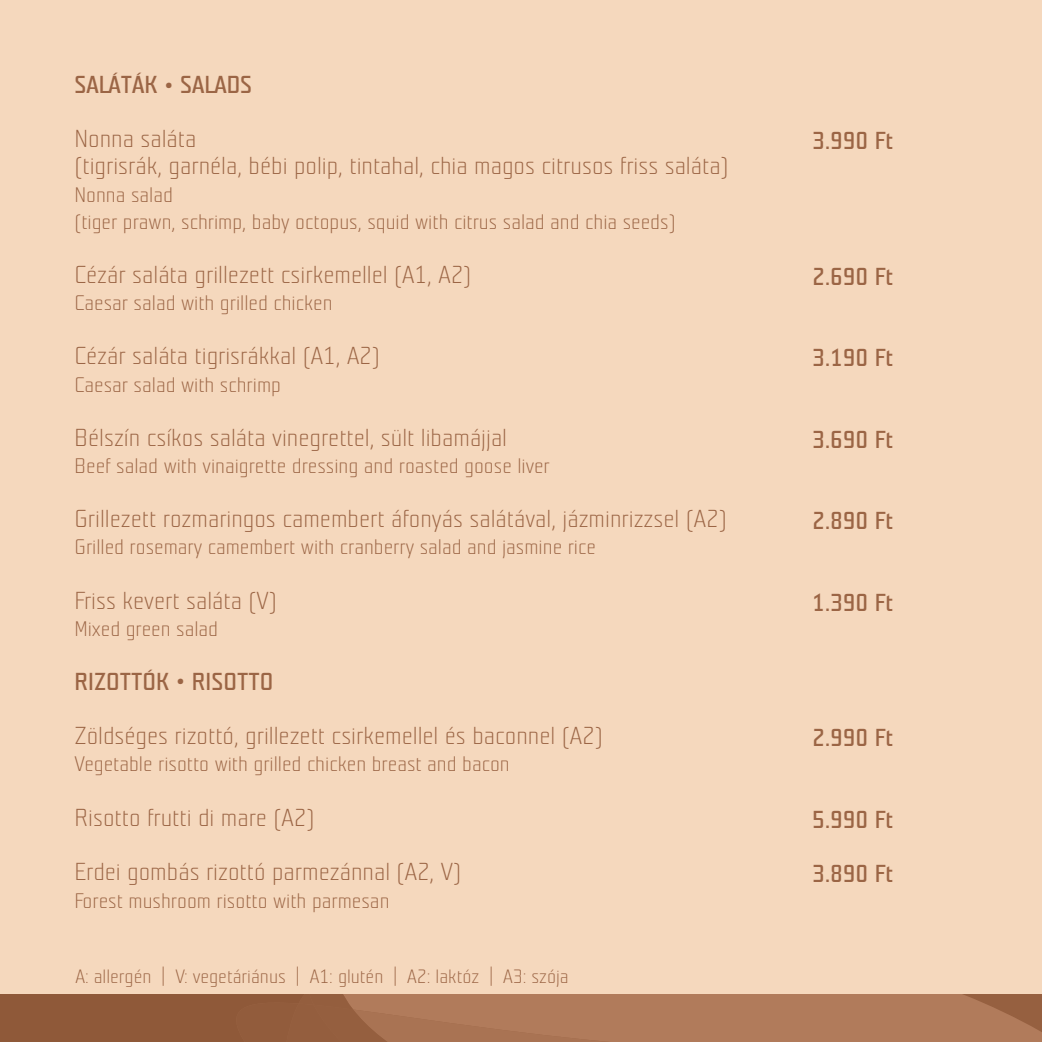
<style>
.page{position:relative;width:1042px;height:1042px;background:#f5d8bd}
.page>*{position:absolute;margin:0;border:0;box-sizing:border-box;transform-origin:0 0}
.t1{font:24.5px/27.1px "Teuton Hell";color:#9b6545}
.t2{font:700 24.5px "Teuton Hell";color:#9b6545}
.t3{font:21px/27.1px "Teuton Hell";color:#9b6545}
.t4{font:19.25px "Teuton Hell";color:#9b6545}
.s1{font-family:"Arno Pro";font-weight:400}
.s2{font-family:"Myriad Pro";font-weight:300;font-stretch:condensed}
</style>
<div class="page">
<svg style="left:0;top:995px;width:1042px;height:47px;background:#a46e4e"></svg>
<p class="t2" style="left:74px;top:72px;width:177px">SALÁTÁK <span class="s1">•</span> SALADS</p>
<p class="t1" style="left:74px;top:126px;width:656px">Nonna saláta<br>(tigrisrák, garnéla, bébi polip, tintahal, chia magos citrusos friss saláta)</p>
<p class="t3" style="left:74px;top:181px;width:603px">Nonna salad<br>(tiger prawn, schrimp, baby octopus, squid with citrus salad and chia seeds)</p>
<p class="t1" style="left:74px;top:262px;width:398px">Cézár saláta grillezett csirkemellel (A1, A2)</p>
<p class="t3" style="left:74px;top:290px;width:260px">Caesar salad with grilled chicken</p>
<p class="t1" style="left:74px;top:343px;width:307px">Cézár saláta tigrisrákkal (A1, A2)</p>
<p class="t3" style="left:74px;top:371px;width:208px">Caesar salad with schrimp</p>
<p class="t1" style="left:74px;top:424px;width:434px">Bélszín csíkos saláta vinegrettel, sült libamájjal</p>
<p class="t3" style="left:74px;top:453px;width:477px">Beef salad with vinaigrette dressing and roasted goose liver</p>
<p class="t1" style="left:74px;top:506px;width:654px">Grillezett rozmaringos camembert áfonyás salátával, jázminrizzsel (A2)</p>
<p class="t3" style="left:74px;top:534px;width:523px">Grilled rosemary camembert with cranberry salad and jasmine rice</p>
<p class="t1" style="left:74px;top:587px;width:204px">Friss kevert saláta (V)</p>
<p class="t3" style="left:74px;top:615px;width:145px">Mixed green salad</p>
<p class="t2" style="left:74px;top:669px;width:200px">RIZOTTÓK <span class="s1">•</span> RISOTTO</p>
<p class="t1" style="left:74px;top:723px;width:530px">Zöldséges rizottó, grillezett csirkemellel és baconnel (A2)</p>
<p class="t3" style="left:74px;top:751px;width:437px">Vegetable risotto with grilled chicken breast and bacon</p>
<p class="t1" style="left:74px;top:804px;width:242px">Risotto frutti di mare (A2)</p>
<p class="t1" style="left:74px;top:858px;width:388px">Erdei gombás rizottó parmezánnal (A2, V)</p>
<p class="t3" style="left:74px;top:887px;width:317px">Forest mushroom risotto with parmesan</p>
<p class="t4" style="left:75px;top:966px;width:495px">A: allergén <span class="s2">|</span> V: vegetáriánus <span class="s2">|</span> A1: glutén <span class="s2">|</span> A2: laktóz <span class="s2">|</span> A3: szója</p>
<p class="t2" style="left:812px;top:129px;width:82px">3.990 FT</p>
<p class="t2" style="left:812px;top:264px;width:82px">2.690 FT</p>
<p class="t2" style="left:812px;top:346px;width:82px">3.190 FT</p>
<p class="t2" style="left:812px;top:427px;width:82px">3.690 FT</p>
<p class="t2" style="left:812px;top:508px;width:82px">2.890 FT</p>
<p class="t2" style="left:812px;top:590px;width:82px">1.390 FT</p>
<p class="t2" style="left:812px;top:725px;width:82px">2.990 FT</p>
<p class="t2" style="left:812px;top:807px;width:82px">5.990 FT</p>
<p class="t2" style="left:812px;top:861px;width:82px">3.890 FT</p>
</div>
